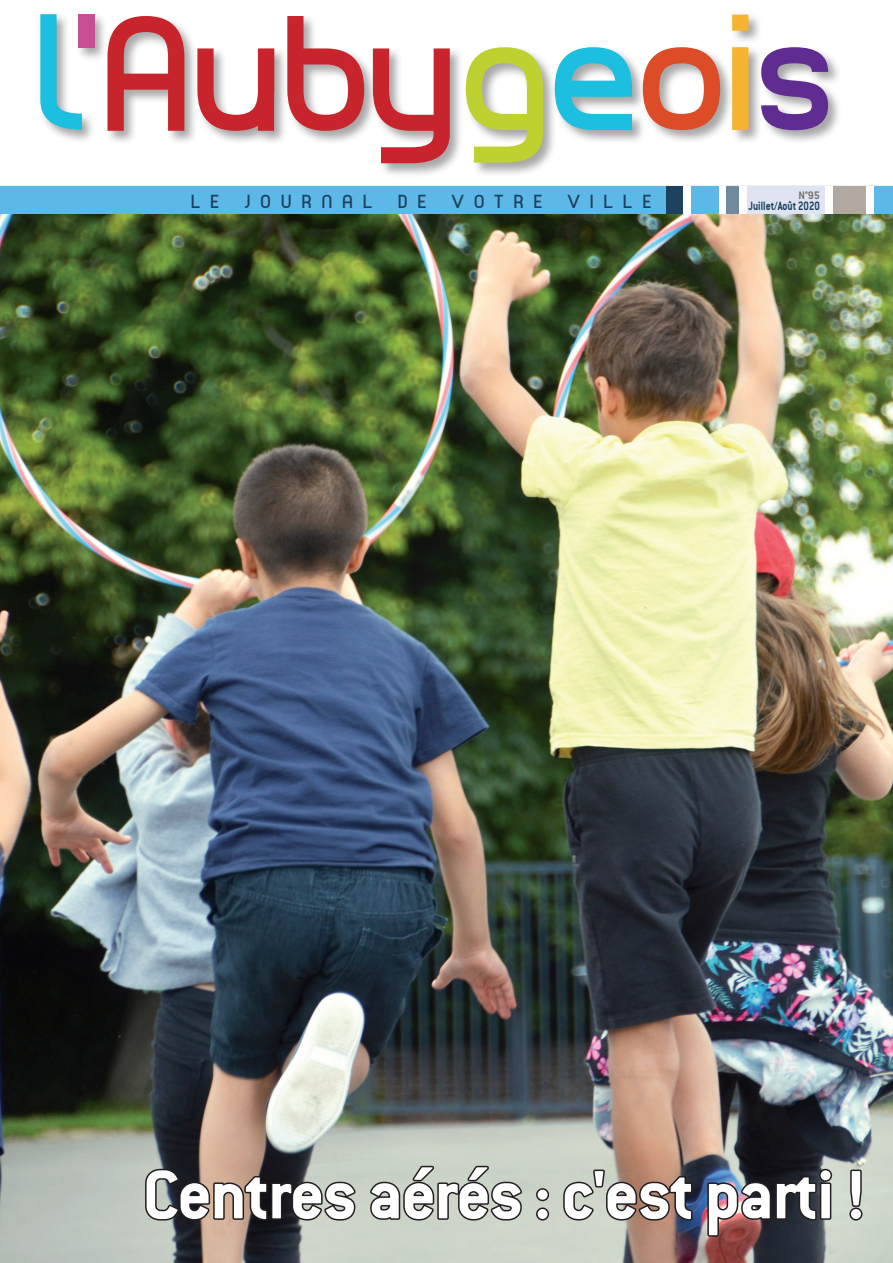
<style>
.page{position:relative;width:893px;height:1263px;background:#fff}
.page>*{position:absolute;margin:0;border:0;box-sizing:border-box;transform-origin:0 0}
.t1{font:700 75px "Conduit ITC";letter-spacing:-.02em;color:#fff}
.t2{font:18px "Planet Estyle";letter-spacing:.57em;color:#1d415e}
.t3{font:700 13.35px "Conduit ITC";color:#1d415e;scale:.81 1}
.t4{font:700 12px "Conduit ITC";color:#747474}
</style>
<div class="page">
<div style="left:38px;top:12px;width:804px;height:166px;background:#231f20;opacity:.4"></div>
<svg style="left:466px;top:47px;width:77px;height:116px"></svg>
<svg style="left:555px;top:47px;width:77px;height:83px"></svg>
<svg style="left:643px;top:47px;width:77px;height:83px"></svg>
<svg style="left:732px;top:15px;width:16px;height:115px;background:#f3bb4c"></svg>
<svg style="left:761px;top:47px;width:67px;height:83px"></svg>
<svg style="left:107px;top:16px;width:343px;height:147px"></svg>
<svg style="left:40px;top:14px;width:42px;height:116px"></svg>
<div style="left:78px;top:14px;width:16px;height:34px;background:#c64e92"></div>
<div style="left:691px;top:186px;width:27px;height:32px;background:#5cb8e7"></div>
<div style="left:726px;top:186px;width:13px;height:32px;background:#6f899d"></div>
<div style="left:747px;top:186px;width:78px;height:32px;background:#e0e4f2"></div>
<div style="left:833px;top:186px;width:32px;height:32px;background:#b1a8a2"></div>
<div style="left:874px;top:186px;width:19px;height:32px;background:#5cb8e7"></div>
<div style="left:664px;top:186px;width:19px;height:32px;background:#1d415e"></div>
<div style="left:0;top:186px;width:665px;height:32px;background:#5cb8e7"></div>
<img style="left:0;top:215px;width:893px;height:1048px">
<svg style="left:144px;top:1167px;width:214px;height:55px;background:#6c6762"></svg>
<svg style="left:368px;top:1164px;width:156px;height:58px;background:#999d95"></svg>
<svg style="left:535px;top:1187px;width:16px;height:35px"></svg>
<svg style="left:562px;top:1168px;width:132px;height:63px;background:#8e837b"></svg>
<img style="left:706px;top:1167px;width:128px;height:71px">
<svg style="left:848px;top:1168px;width:16px;height:54px"></svg>
<p class="t4" style="left:798px;top:189px;width:23px">N°95</p>
<p class="t2" style="left:192px;top:189px;width:29px">L E</p>
<p class="t2" style="left:245px;top:189px;width:129px">JOURNAL</p>
<p class="t2" style="left:399px;top:189px;width:29px">D E</p>
<p class="t2" style="left:452px;top:189px;width:92px">VOTRE</p>
<p class="t2" style="left:568px;top:189px;width:85px">VILLE</p>
<p class="t3" style="left:748px;top:198px;width:90px">Juillet/Août 2020</p>
<p class="t1" style="left:143px;top:1151px;width:724px">Centres aérés : c'est parti !</p>
</div>
